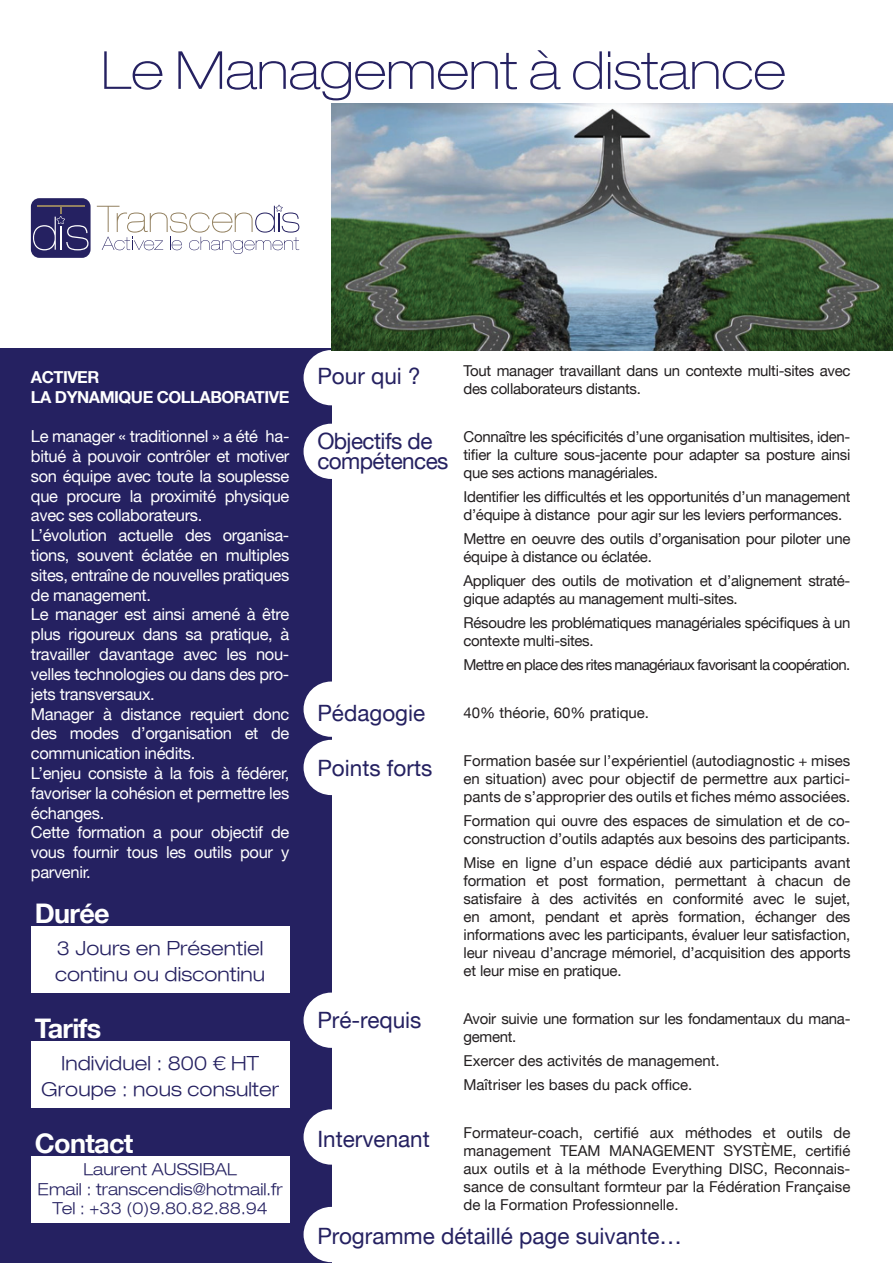
<style>
.page{position:relative;width:893px;height:1263px;background:#fff}
.page>*{position:absolute;margin:0;border:0;box-sizing:border-box;transform-origin:0 0}
.t1{font:100 expanded 52.5px "Helvetica Neue LT";color:#252161}
.t2{font:700 27px "Helvetica Neue LT";letter-spacing:-.025em;color:#fff}
.t3{font:22.5px "Helvetica Neue LT";color:#252161}
.t4{font:22.5px/19.8px "Helvetica Neue LT";letter-spacing:-.025em;color:#252161}
.t5{font:300 expanded 19.5px/25.5px "Helvetica Neue LT";letter-spacing:.005em;color:#252161}
.t6{font:16.5px/19.8px "Helvetica Neue LT";letter-spacing:-.02em;color:#fff}
.t7{font:300 expanded 16.5px/19.5px "Helvetica Neue LT";letter-spacing:.005em;color:#252161;text-align:center}
.t8{font:700 16.5px/19.8px "Helvetica Neue LT";letter-spacing:-.03em;color:#fff}
.t9{font:15px/18px "Helvetica Neue LT";letter-spacing:-.02em;color:#231f20}
.t10{font:15px/24px "Helvetica Neue LT";color:#231f20}
.t11{font:15px "Helvetica Neue LT";letter-spacing:-.04em;color:#231f20}
</style>
<div class="page">
<svg style="left:97px;top:205px;width:202px;height:49px"></svg>
<div style="left:31px;top:198px;width:60px;height:60px;background:#252161;border-radius:8px"></div>
<hr style="left:37px;top:205px;width:48px;height:2px;background:#938160">
<svg style="left:33px;top:207px;width:56px;height:43px"></svg>
<div style="left:0;top:349px;width:331px;height:914px;background:#252161"></div>
<div style="left:304px;top:350px;width:55px;height:55px;background:#fff;border-radius:50%"></div>
<div style="left:304px;top:424px;width:55px;height:55px;background:#fff;border-radius:50%"></div>
<div style="left:304px;top:681px;width:55px;height:56px;background:#fff;border-radius:50%"></div>
<div style="left:304px;top:740px;width:55px;height:55px;background:#fff;border-radius:50%"></div>
<div style="left:304px;top:992px;width:55px;height:56px;background:#fff;border-radius:50%"></div>
<div style="left:304px;top:1109px;width:55px;height:56px;background:#fff;border-radius:50%"></div>
<div style="left:31px;top:926px;width:258px;height:67px;background:#fff"></div>
<div style="left:31px;top:1041px;width:258px;height:67px;background:#fff"></div>
<div style="left:31px;top:1156px;width:258px;height:67px;background:#fff"></div>
<div style="left:304px;top:1207px;width:55px;height:55px;background:#fff;border-radius:50%"></div>
<img style="left:331px;top:103px;width:562px;height:247px">
<h1 class="t1" style="left:101px;top:39px;width:686px">Le Management à distance</h1>
<p class="t8" style="left:31px;top:367px;width:260px">ACTIVER<br>LA DYNAMIQUE COLLABORATIVE</p>
<p class="t6" style="left:31px;top:426px;width:260px">Le manager « traditionnel » a été ha&shy;bitué à pouvoir contrôler et motiver son équipe avec toute la souplesse que procure la proximité physique avec ses collaborateurs.<br>L’évolution actuelle des organisa&shy;tions, souvent éclatée en multiples sites, entraîne de nouvelles pratiques de management.<br>Le manager est ainsi amené à être plus rigoureux dans sa pratique, à travailler davantage avec les nou&shy;velles technologies ou dans des pro&shy;jets transversaux.<br>Manager à distance requiert donc des modes d’organisation et de communication inédits.<br>L’enjeu consiste à la fois à fédérer, favoriser la cohésion et permettre les échanges.<br>Cette formation a pour objectif de vous fournir tous les outils pour y parvenir.</p>
<h2 class="t2" style="left:35px;top:897px;width:76px">DURÉE</h2>
<h3 class="t5" style="left:55px;top:935px;width:212px">3 Jours en Présentiel continu ou discontinu</h3>
<h2 class="t2" style="left:35px;top:1012px;width:68px">TARIFS</h2>
<h3 class="t5" style="left:41px;top:1050px;width:239px;text-align:center">Individuel : 800 € HT<br>Groupe : nous consulter</h3>
<h2 class="t2" style="left:35px;top:1127px;width:100px">CONTACT</h2>
<p class="t7" style="left:38px;top:1159px;width:247px">Laurent AUSSIBAL<br>Email : transcendis@hotmail.fr<br>Tel : +33 (0)9.80.82.88.94</p>
<h3 class="t3" style="left:317px;top:363px;width:105px">Pour qui ?</h3>
<h3 class="t4" style="left:317px;top:431px;width:133px">Objectifs de compétences</h3>
<h3 class="t3" style="left:317px;top:699px;width:109px">Pédagogie</h3>
<h3 class="t3" style="left:317px;top:755px;width:116px">Points forts</h3>
<h3 class="t3" style="left:317px;top:1006px;width:106px">Pré-requis</h3>
<h3 class="t3" style="left:317px;top:1125px;width:114px">Intervenant</h3>
<p class="t9" style="left:463px;top:361px;width:388px">Tout manager travaillant dans un contexte multi-sites avec des collaborateurs distants.</p>
<p class="t9" style="left:463px;top:427px;width:388px;text-align:justify">Connaître les spécificités d’une organisation multisites, iden&shy;tifier la culture sous-jacente pour adapter sa posture ainsi que ses actions managériales.</p>
<p class="t9" style="left:463px;top:487px;width:388px">Identifier les difficultés et les opportunités d’un management d’équipe à distance pour agir sur les leviers performances.</p>
<p class="t9" style="left:463px;top:529px;width:388px">Mettre en oeuvre des outils d’organisation pour piloter une équipe à distance ou éclatée.</p>
<p class="t9" style="left:463px;top:571px;width:388px">Appliquer des outils de motivation et d’alignement straté&shy;gique adaptés au management multi-sites.</p>
<p class="t9" style="left:463px;top:613px;width:388px">Résoudre les problématiques managériales spécifiques à un contexte multi-sites.</p>
<p class="t11" style="left:463px;top:655px;width:388px">Mettre en place des rites managériaux favorisant la coopération.</p>
<p class="t10" style="left:463px;top:700px;width:187px">40% théorie, 60% pratique.</p>
<p class="t9" style="left:463px;top:751px;width:388px;text-align:justify">Formation basée sur l’expérientiel (autodiagnostic + mises en situation) avec pour objectif de permettre aux partici&shy;pants de s’approprier des outils et fiches mémo associées.</p>
<p class="t9" style="left:463px;top:811px;width:388px">Formation qui ouvre des espaces de simulation et de co&shy;construction d’outils adaptés aux besoins des participants.</p>
<p class="t9" style="left:463px;top:853px;width:388px;text-align:justify">Mise en ligne d’un espace dédié aux participants avant formation et post formation, permettant à chacun de satisfaire à des activités en conformité avec le sujet, en amont, pendant et après formation, échanger des informations avec les participants, évaluer leur satisfaction, leur niveau d’ancrage mémoriel, d’acquisition des apports et leur mise en pratique.</p>
<p class="t9" style="left:463px;top:1009px;width:388px">Avoir suivie une formation sur les fondamentaux du mana&shy;gement.</p>
<p class="t10" style="left:463px;top:1048px;width:258px">Exercer des activités de management.<br>Maîtriser les bases du pack office.</p>
<p class="t9" style="left:463px;top:1123px;width:388px;text-align:justify">Formateur-coach, certifié aux méthodes et outils de management TEAM MANAGEMENT SYSTÈME, certifié aux outils et à la méthode Everything DISC, Reconnais&shy;sance de consultant formteur par la Fédération Française de la Formation Professionnelle.</p>
<h3 class="t3" style="left:317px;top:1222px;width:366px">Programme détaillé page suivante…</h3>
</div>
